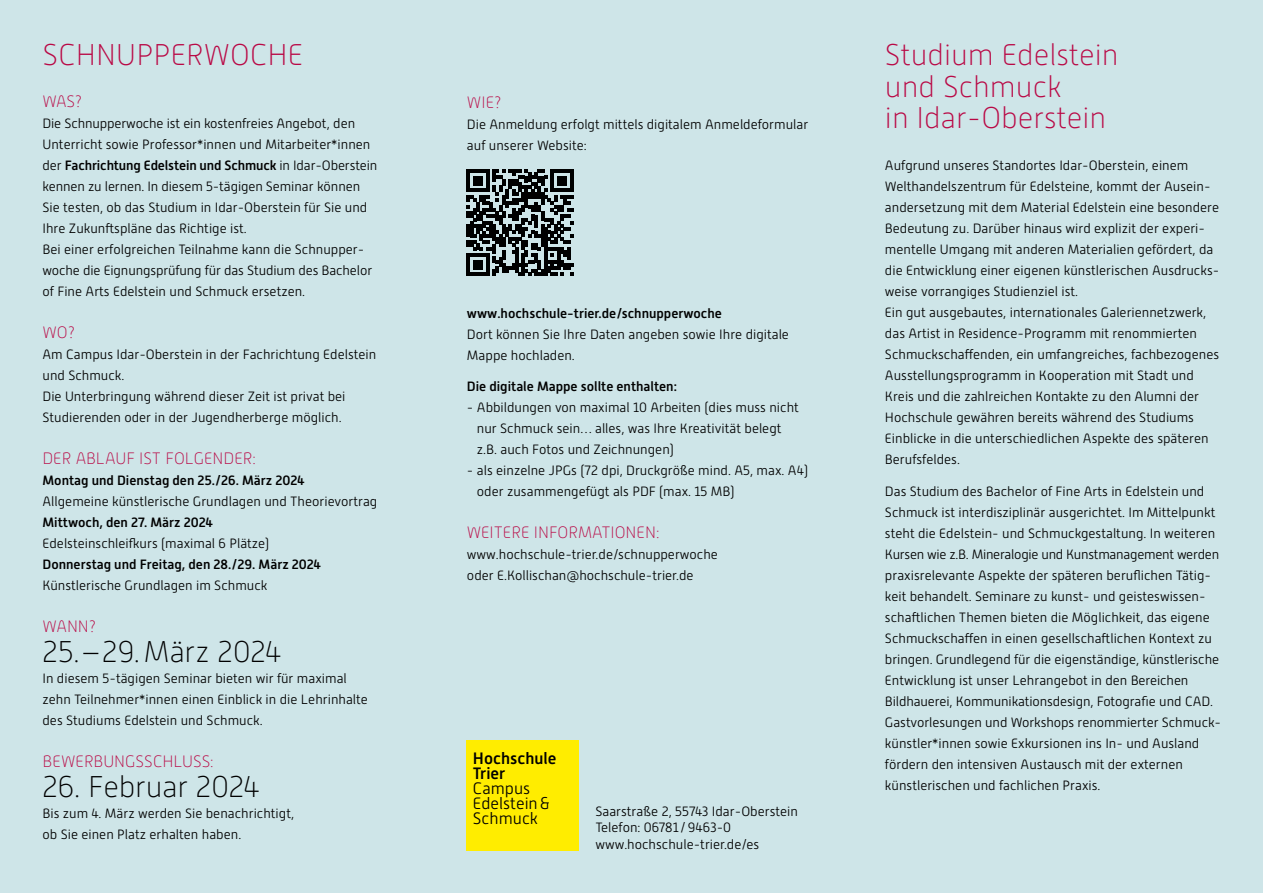
<style>
.page{position:relative;width:1263px;height:893px;background:#cee5e8}
.page>*{position:absolute;margin:0;border:0;box-sizing:border-box;transform-origin:0 0}
.t1{font:100 30px/31.5px "Alwyn New";color:#b90845}
.t2{font:100 30px "Alwyn New";letter-spacing:-.005em;color:#000}
.t3{font:100 16.5px "Alwyn New";color:#b90845}
.t4{font:300 16.5px/15px "Alwyn New";color:#000}
.t5{font:500 16.5px/15px "Alwyn New";color:#000}
.t6{font:300 13.5px/21px "Alwyn New";color:#000}
.t7{font:500 13.5px "Alwyn New";color:#000}
.s1{font-weight:500}
</style>
<div class="page">
<svg style="left:467px;top:169px;width:106px;height:107px"></svg>
<div style="left:466px;top:740px;width:113px;height:110px;background:#ffed00"></div>
<h1 class="t1" style="left:43px;top:39px;width:262px">SCHNUPPERWOCHE</h1>
<p class="t3" style="left:43px;top:93px;width:41px">WAS?</p>
<p class="t6" style="left:43px;top:113px;width:336px">Die Schnupperwoche ist ein kostenfreies Angebot, den Unterricht sowie Professor*innen und Mitarbeiter*innen der <span class="s1">Fachrichtung Edelstein und Schmuck</span> in Idar-Oberstein kennen zu lernen. In diesem 5-tägigen Seminar können Sie testen, ob das Studium in Idar-Oberstein für Sie und Ihre Zukunftspläne das Richtige ist.<br>Bei einer erfolgreichen Teilnahme kann die Schnupper&shy;woche die Eignungsprüfung für das Studium des Bachelor of Fine Arts Edelstein und Schmuck ersetzen.</p>
<p class="t3" style="left:43px;top:324px;width:34px">WO?</p>
<p class="t6" style="left:43px;top:344px;width:335px">Am Campus Idar-Oberstein in der Fachrichtung Edelstein und Schmuck.<br>Die Unterbringung während dieser Zeit ist privat bei Studierenden oder in der Jugendherberge möglich.</p>
<p class="t3" style="left:43px;top:450px;width:215px">DER ABLAUF IST FOLGENDER:</p>
<p class="t7" style="left:43px;top:473px;width:264px">Montag und Dienstag den 25./26. März 2024</p>
<p class="t6" style="left:43px;top:491px;width:336px">Allgemeine künstlerische Grundlagen und Theorievortrag</p>
<p class="t7" style="left:43px;top:515px;width:172px">Mittwoch, den 27. März 2024</p>
<p class="t6" style="left:43px;top:533px;width:228px">Edelsteinschleifkurs (maximal 6 Plätze)</p>
<p class="t7" style="left:43px;top:557px;width:280px">Donnerstag und Freitag, den 28./29. März 2024</p>
<p class="t6" style="left:43px;top:575px;width:226px">Künstlerische Grundlagen im Schmuck</p>
<p class="t3" style="left:43px;top:618px;width:55px">WANN?</p>
<h1 class="t2" style="left:43px;top:636px;width:241px">25. –29.März 2024</h1>
<p class="t6" style="left:43px;top:668px;width:327px">In diesem 5-tägigen Seminar bieten wir für maximal zehn Teilnehmer*innen einen Einblick in die Lehrinhalte des Studiums Edelstein und Schmuck.</p>
<p class="t3" style="left:43px;top:753px;width:173px">BEWERBUNGSSCHLUSS:</p>
<h1 class="t2" style="left:43px;top:771px;width:219px">26. Februar 2024</h1>
<p class="t6" style="left:43px;top:803px;width:253px">Bis zum 4. März werden Sie benachrichtigt, ob Sie einen Platz erhalten haben.</p>
<p class="t3" style="left:467px;top:93px;width:36px">WIE?</p>
<p class="t6" style="left:467px;top:114px;width:343px">Die Anmeldung erfolgt mittels digitalem Anmeldeformular auf unserer Website:</p>
<p class="t7" style="left:467px;top:306px;width:257px">www.hochschule-trier.de/schnupperwoche</p>
<p class="t6" style="left:467px;top:324px;width:324px">Dort können Sie Ihre Daten angeben sowie Ihre digitale<br>Mappe hochladen.</p>
<p class="t7" style="left:467px;top:379px;width:211px">Die digitale Mappe sollte enthalten:</p>
<p class="t6" style="left:477px;top:397px;width:323px;text-indent:-10px">- Abbildungen von maximal 10 Arbeiten (dies muss nicht nur Schmuck sein… alles, was Ihre Kreativität belegt z.B. auch Fotos und Zeichnungen)</p>
<p class="t6" style="left:477px;top:460px;width:333px;text-indent:-10px">- als einzelne JPGs (72 dpi, Druckgröße mind. A5, max. A4) oder zusammengefügt als PDF (max. 15 MB)</p>
<p class="t3" style="left:467px;top:524px;width:194px">WEITERE INFORMATIONEN:</p>
<p class="t6" style="left:467px;top:544px;width:252px">www.hochschule-trier.de/schnupperwoche oder E.Kollischan@hochschule-trier.de</p>
<p class="t5" style="left:473px;top:751px;width:85px">Hochschule<br>Trier</p>
<p class="t4" style="left:473px;top:781px;width:78px">Campus<br>Edelstein&amp;<br>Schmuck</p>
<p class="t6" style="left:595px;top:803px;width:204px;line-height:16.5px">Saarstraße 2, 55743 Idar-Oberstein<br>Telefon: 06781 /9463-0 www.hochschule-trier.de/es</p>
<h1 class="t1" style="left:885px;top:39px;width:235px">Studium Edelstein und Schmuck<br>in Idar-Oberstein</h1>
<p class="t6" style="left:885px;top:155px;width:336px">Aufgrund unseres Standortes Idar-Oberstein, einem Welthandelszentrum für Edelsteine, kommt der Ausein&shy;andersetzung mit dem Material Edelstein eine besondere Bedeutung zu. Darüber hinaus wird explizit der experi&shy;mentelle Umgang mit anderen Materialien gefördert, da die Entwicklung einer eigenen künstlerischen Ausdrucks&shy;weise vorrangiges Studienziel ist.<br>Ein gut ausgebautes, internationales Galeriennetzwerk, das Artist in Residence-Programm mit renommierten Schmuckschaffenden, ein umfangreiches, fachbezogenes Ausstellungsprogramm in Kooperation mit Stadt und Kreis und die zahlreichen Kontakte zu den Alumni der Hochschule gewähren bereits während des Studiums Einblicke in die unterschiedlichen Aspekte des späteren Berufsfeldes.</p>
<p class="t6" style="left:885px;top:481px;width:338px">Das Studium des Bachelor of Fine Arts in Edelstein und Schmuck ist interdisziplinär ausgerichtet. Im Mittelpunkt steht die Edelstein- und Schmuckgestaltung. In weiteren Kursen wie z.B. Mineralogie und Kunstmanagement werden praxisrelevante Aspekte der späteren beruflichen Tätig&shy;keit behandelt. Seminare zu kunst- und geisteswissen&shy;schaftlichen Themen bieten die Möglichkeit, das eigene Schmuckschaffen in einen gesellschaftlichen Kontext zu bringen. Grundlegend für die eigenständige, künstlerische Entwicklung ist unser Lehrangebot in den Bereichen Bildhauerei, Kommunikationsdesign, Fotografie und CAD.<br>Gastvorlesungen und Workshops renommierter Schmuck&shy;künstler*innen sowie Exkursionen ins In- und Ausland fördern den intensiven Austausch mit der externen künstlerischen und fachlichen Praxis.</p>
</div>
